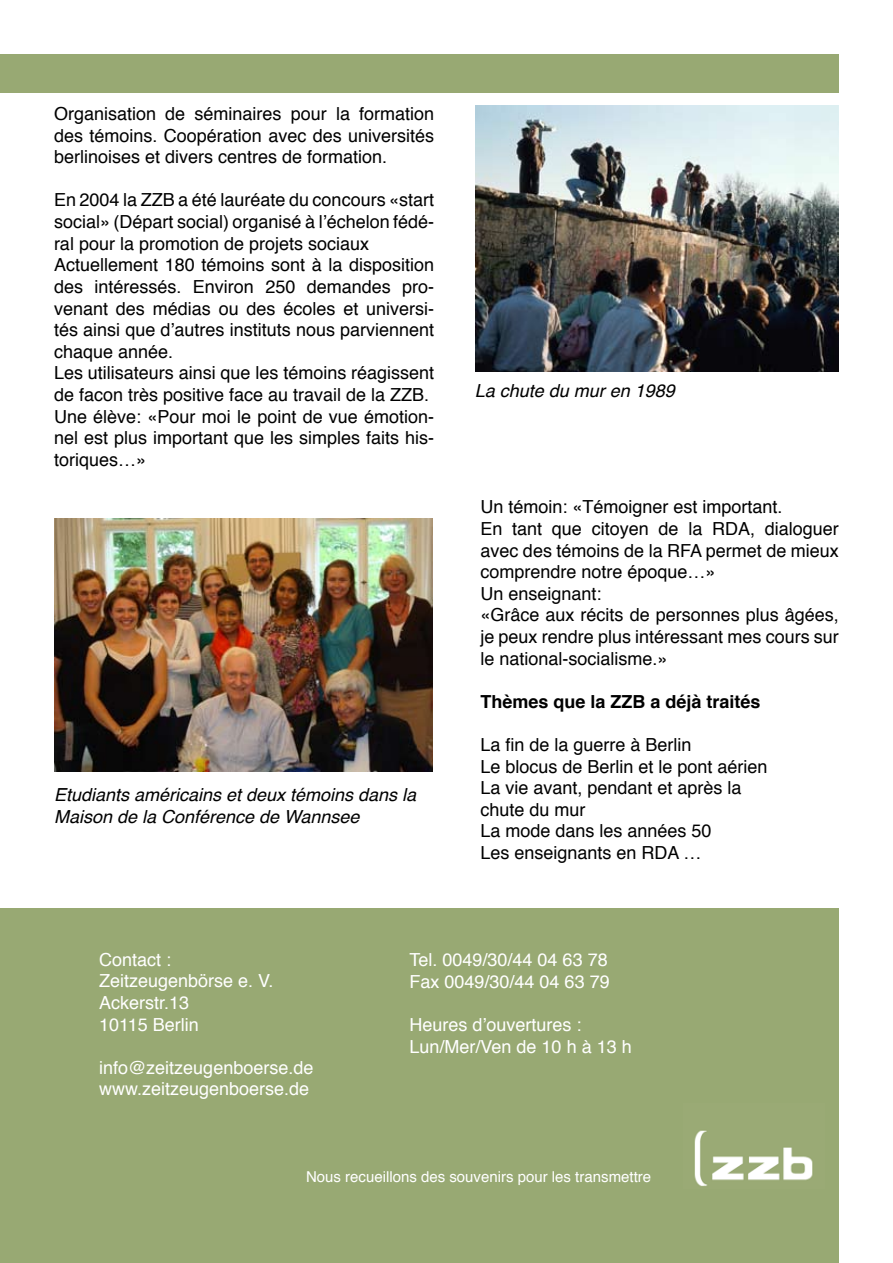
<style>
.page{position:relative;width:893px;height:1263px;background:#fff}
.page>*{position:absolute;margin:0;border:0;box-sizing:border-box;transform-origin:0 0}
.t1{font:18px/21.6px "Helvetica";color:#000}
.t2{font:18px/21.6px "Helvetica";color:#fff}
.t3{font:italic 18px/21.6px "Helvetica";color:#000}
.t4{font:700 18px "Helvetica";color:#000}
.t5{font:15px "Helvetica";color:#fff}
</style>
<div class="page">
<div style="left:0;top:909px;width:838px;height:354px;background:#98a973"></div>
<img style="left:694px;top:1130px;width:119px;height:56px">
<div style="left:0;top:55px;width:838px;height:38px;background:#98a973"></div>
<img style="left:475px;top:105px;width:364px;height:266px">
<img style="left:54px;top:518px;width:379px;height:253px">
<p class="t1" style="left:54px;top:102px;width:382px;text-align:justify">Organisation de séminaires pour la formation des témoins. Coopération avec des universités berlinoises et divers centres de formation.</p>
<p class="t1" style="left:54px;top:189px;width:382px">En 2004 la ZZB a été lauréate du concours «start social» (Départ social) organisé à l’échelon fédé&shy;ral pour la promotion de projets sociaux Actuellement 180 témoins sont à la disposition des intéressés. Environ 250 demandes pro&shy;venant des médias ou des écoles et universi&shy;tés ainsi que d’autres instituts nous parviennent chaque année.<br>Les utilisateurs ainsi que les témoins réagissent de facon très positive face au travail de la ZZB.<br>Une élève: «Pour moi le point de vue émotion&shy;nel est plus important que les simples faits his&shy;toriques…»</p>
<p class="t3" style="left:54px;top:784px;width:364px">Etudiants américains et deux témoins dans la<br>Maison de la Conférence de Wannsee</p>
<p class="t3" style="left:475px;top:380px;width:202px">La chute du mur en 1989</p>
<p class="t1" style="left:480px;top:496px;width:360px">Un témoin: «Témoigner est important.<br>En tant que citoyen de la RDA, dialoguer avec des témoins de la RFA permet de mieux comprendre notre époque…»<br>Un enseignant:<br>«Grâce aux récits de personnes plus âgées, je peux rendre plus intéressant mes cours sur le national-socialisme.»</p>
<p class="t4" style="left:480px;top:685px;width:282px">Thèmes que la ZZB a déjà traités</p>
<p class="t1" style="left:480px;top:733px;width:289px">La fin de la guerre à Berlin<br>Le blocus de Berlin et le pont aérien<br>La vie avant, pendant et après la chute du mur<br>La mode dans les années 50<br>Les enseignants en RDA …</p>
<p class="t2" style="left:99px;top:948px;width:176px">Contact :<br>Zeitzeugenbörse e. V.<br>Ackerstr.13<br>10115 Berlin</p>
<p class="t2" style="left:99px;top:1056px;width:216px">info@zeitzeugenboerse.de www.zeitzeugenboerse.de</p>
<p class="t2" style="left:410px;top:948px;width:202px">Tel. 0049/30/44 04 63 78<br>Fax 0049/30/44 04 63 79</p>
<p class="t2" style="left:410px;top:1013px;width:224px">Heures d’ouvertures :<br>Lun/Mer/Ven de 10 h à 13 h</p>
<p class="t5" style="left:306px;top:1163px;width:347px">Nous recueillons des souvenirs pour les transmettre</p>
</div>
